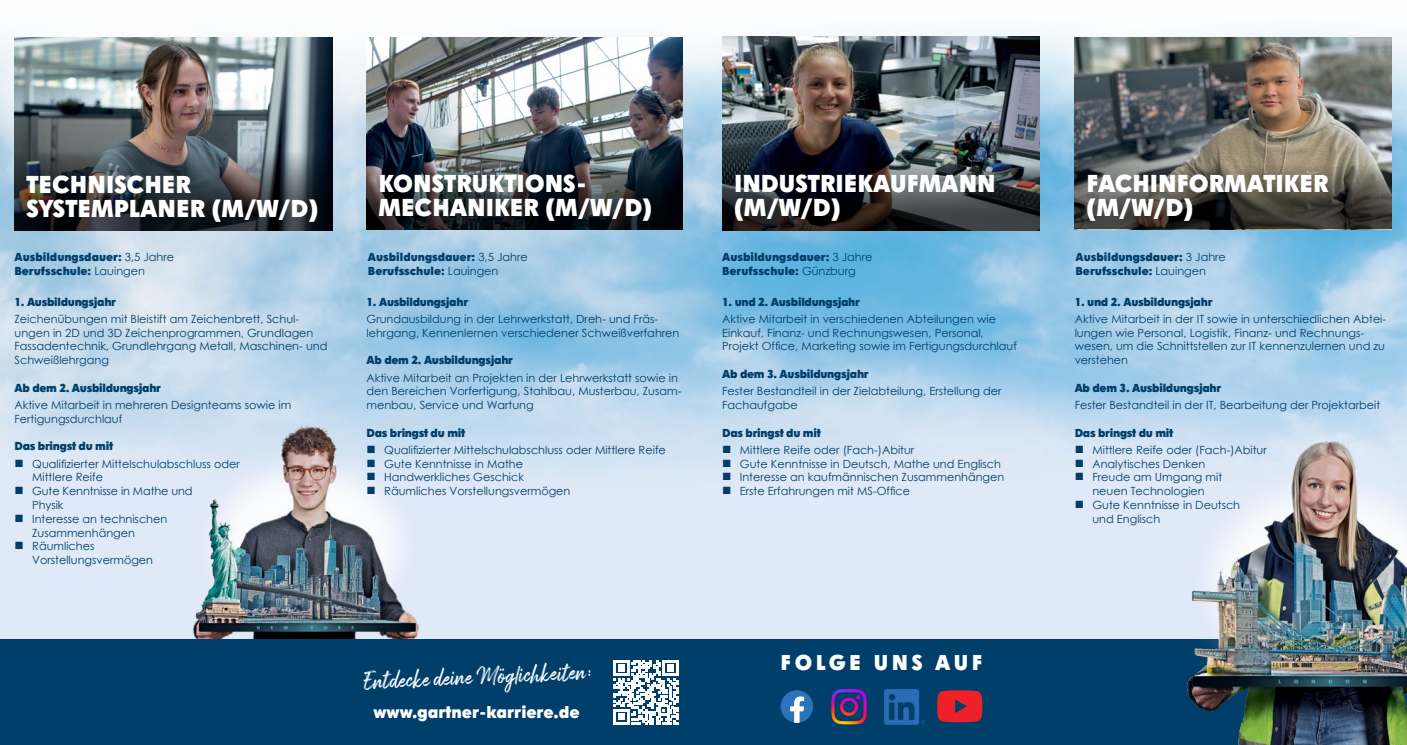
<style>
.page{position:relative;width:1407px;height:745px;background:#fff}
.page>*{position:absolute;margin:0;border:0;box-sizing:border-box;transform-origin:0 0}
.t1{font:900 23.75px/23.8px "Century Gothic";color:#fff}
.t2{font:21.25px "Arsilon";color:#fff}
.t3{font:900 20.88px "Century Gothic";letter-spacing:.17em;color:#fff}
.t4{font:900 16.25px "Century Gothic";color:#fff}
.t5{font:11.25px/13.8px "Century Gothic";color:#003f6a}
.t6{font:900 11.25px "Century Gothic";letter-spacing:-.025em;color:#003f6a}
.t7{font:900 11.25px/13.8px "Century Gothic";color:#003f6a}
.s1{font-weight:400}
</style>
<div class="page">
<img style="left:0;top:29px;width:1407px;height:610px">
<img style="left:191px;top:423px;width:232px;height:216px">
<div style="left:0;top:639px;width:1407px;height:105px;background:#003f6a"></div>
<img style="left:722px;top:36px;width:317px;height:127px">
<svg style="left:722px;top:163px;width:317px;height:67px;background:#2b2d32"></svg>
<img style="left:1074px;top:37px;width:317px;height:126px">
<img style="left:1180px;top:441px;width:227px;height:303px">
<img style="left:14px;top:37px;width:319px;height:114px">
<img style="left:366px;top:38px;width:316px;height:125px">
<svg style="left:614px;top:660px;width:64px;height:64px"></svg>
<svg style="left:780px;top:690px;width:33px;height:32px"></svg>
<img style="left:884px;top:689px;width:42px;height:34px">
<svg style="left:937px;top:690px;width:45px;height:31px"></svg>
<svg style="left:831px;top:689px;width:35px;height:34px"></svg>
<svg style="left:1074px;top:163px;width:317px;height:66px;background:#514e46"></svg>
<svg style="left:366px;top:163px;width:316px;height:67px;background:#24292e"></svg>
<svg style="left:14px;top:151px;width:319px;height:79px;background:#32373c"></svg>
<svg style="left:723px;top:445px;width:7px;height:7px"></svg>
<svg style="left:723px;top:459px;width:7px;height:7px"></svg>
<svg style="left:723px;top:473px;width:7px;height:7px"></svg>
<svg style="left:723px;top:486px;width:7px;height:8px"></svg>
<svg style="left:16px;top:459px;width:7px;height:7px"></svg>
<svg style="left:16px;top:486px;width:7px;height:8px"></svg>
<svg style="left:16px;top:514px;width:7px;height:7px"></svg>
<svg style="left:16px;top:541px;width:7px;height:8px"></svg>
<svg style="left:367px;top:445px;width:8px;height:7px"></svg>
<svg style="left:367px;top:459px;width:8px;height:7px"></svg>
<svg style="left:367px;top:473px;width:8px;height:7px"></svg>
<svg style="left:367px;top:486px;width:8px;height:8px"></svg>
<svg style="left:1075px;top:445px;width:8px;height:7px"></svg>
<svg style="left:1075px;top:459px;width:8px;height:7px"></svg>
<svg style="left:1075px;top:473px;width:8px;height:7px"></svg>
<svg style="left:1075px;top:500px;width:8px;height:7px"></svg>
<h1 class="t1" style="left:26px;top:171px;width:293px">TECHNISCHER<br>SYSTEMPLANER (M/W/D)</h1>
<h1 class="t1" style="left:378px;top:170px;width:275px">KONSTRUKTIONS-<br>MECHANIKER (M/W/D)</h1>
<p class="t7" style="left:14px;top:250px;width:161px">Ausbildungsdauer: <span class="s1">3,5 Jahre<br></span>Berufsschule: <span class="s1">Lauingen</span></p>
<p class="t6" style="left:14px;top:293px;width:103px">1. Ausbildungsjahr</p>
<p class="t5" style="left:14px;top:311px;width:314px">Zeichenübungen mit Bleistift am Zeichenbrett, Schul&shy;ungen in 2D und 3D Zeichenprogrammen, Grundlagen Fassadentechnik, Grundlehrgang Metall, Maschinen- und Schweißlehrgang</p>
<p class="t6" style="left:14px;top:379px;width:148px">Ab dem 2. Ausbildungsjahr</p>
<p class="t5" style="left:14px;top:397px;width:278px">Aktive Mitarbeit in mehreren Designteams sowie im<br>Fertigungsdurchlauf</p>
<p class="t6" style="left:14px;top:438px;width:100px">Das bringst du mit</p>
<p class="t5" style="left:32px;top:456px;width:209px">Qualifizierter Mittelschulabschluss oder<br>Mittlere Reife<br>Gute Kenntnisse in Mathe und<br>Physik<br>Interesse an technischen<br>Zusammenhängen<br>Räumliches<br>Vorstellungsvermögen</p>
<p class="t7" style="left:368px;top:250px;width:161px">Ausbildungsdauer: <span class="s1">3,5 Jahre<br></span>Berufsschule: <span class="s1">Lauingen</span></p>
<p class="t6" style="left:366px;top:293px;width:103px">1. Ausbildungsjahr</p>
<p class="t5" style="left:366px;top:311px;width:314px">Grundausbildung in der Lehrwerkstatt, Dreh- und Fräs&shy;lehrgang, Kennenlernen verschiedener Schweißverfahren</p>
<p class="t6" style="left:366px;top:352px;width:148px">Ab dem 2. Ausbildungsjahr</p>
<p class="t5" style="left:366px;top:370px;width:316px">Aktive Mitarbeit an Projekten in der Lehrwerkstatt sowie in den Bereichen Vorfertigung, Stahlbau, Musterbau, Zusam&shy;menbau, Service und Wartung</p>
<p class="t6" style="left:366px;top:424px;width:100px">Das bringst du mit</p>
<p class="t5" style="left:384px;top:442px;width:283px">Qualifizierter Mittelschulabschluss oder Mittlere Reife Gute Kenntnisse in Mathe<br>Handwerkliches Geschick<br>Räumliches Vorstellungsvermögen</p>
<h2 class="t2" style="left:363px;top:667px;width:230px;rotate:-2deg">Entdecke deine Möglichkeiten:</h2>
<h3 class="t4" style="left:374px;top:700px;width:208px">www.gartner-karriere.de</h3>
<h1 class="t1" style="left:734px;top:170px;width:263px">INDUSTRIEKAUFMANN (M/W/D)</h1>
<h1 class="t1" style="left:1086px;top:170px;width:244px">FACHINFORMATIKER (M/W/D)</h1>
<p class="t7" style="left:722px;top:250px;width:152px">Ausbildungsdauer: <span class="s1">3 Jahre<br></span>Berufsschule: <span class="s1">Günzburg</span></p>
<p class="t7" style="left:1075px;top:250px;width:152px">Ausbildungsdauer: <span class="s1">3 Jahre<br></span>Berufsschule: <span class="s1">Lauingen</span></p>
<p class="t6" style="left:722px;top:293px;width:139px">1. und 2. Ausbildungsjahr</p>
<p class="t5" style="left:722px;top:311px;width:296px">Aktive Mitarbeit in verschiedenen Abteilungen wie<br>Einkauf, Finanz- und Rechnungswesen, Personal,<br>Projekt Office, Marketing sowie im Fertigungsdurchlauf</p>
<p class="t6" style="left:722px;top:365px;width:148px">Ab dem 3. Ausbildungsjahr</p>
<p class="t5" style="left:722px;top:384px;width:281px">Fester Bestandteil in der Zielabteilung, Erstellung der<br>Fachaufgabe</p>
<p class="t6" style="left:722px;top:424px;width:100px">Das bringst du mit</p>
<p class="t5" style="left:740px;top:442px;width:266px">Mittlere Reife oder (Fach-)Abitur<br>Gute Kenntnisse in Deutsch, Mathe und Englisch Interesse an kaufmännischen Zusammenhängen Erste Erfahrungen mit MS-Office</p>
<h3 class="t3" style="left:780px;top:647px;width:203px">FOLGE UNS AUF</h3>
<p class="t6" style="left:1074px;top:293px;width:139px">1. und 2. Ausbildungsjahr</p>
<p class="t5" style="left:1074px;top:311px;width:313px">Aktive Mitarbeit in der IT sowie in unterschiedlichen Abtei&shy;lungen wie Personal, Logistik, Finanz- und Rechnungs&shy;wesen, um die Schnittstellen zur IT kennenzulernen und zu verstehen</p>
<p class="t6" style="left:1074px;top:379px;width:148px">Ab dem 3. Ausbildungsjahr</p>
<p class="t5" style="left:1074px;top:397px;width:307px">Fester Bestandteil in der IT, Bearbeitung der Projektarbeit</p>
<p class="t6" style="left:1074px;top:424px;width:100px">Das bringst du mit</p>
<p class="t5" style="left:1092px;top:442px;width:176px">Mittlere Reife oder (Fach-)Abitur<br>Analytisches Denken<br>Freude am Umgang mit<br>neuen Technologien<br>Gute Kenntnisse in Deutsch<br>und Englisch</p>
</div>
